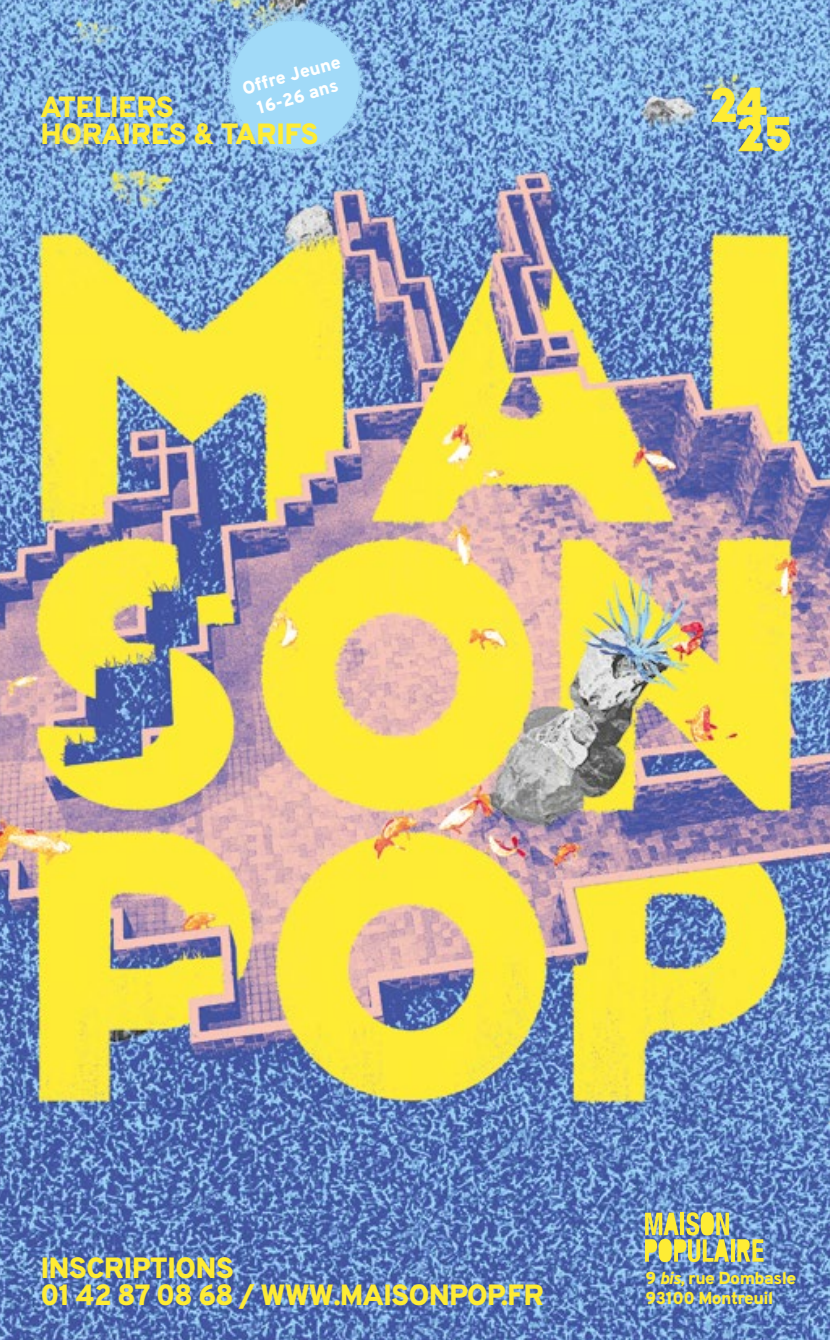
<style>
.page{position:relative;width:830px;height:1340px;background:#fff}
.page>*{position:absolute;margin:0;border:0;box-sizing:border-box;transform-origin:0 0}
.t1{font:800 29.25px/27px "Overpass";letter-spacing:-.03em;color:#feec34}
.t2{font:800 18px/22.5px "Overpass";color:#fff;text-align:center}
.t3{font:800 17.32px/19.8px "Overpass";letter-spacing:-.03em;color:#feec34}
.s1{font-style:italic}
</style>
<div class="page">
<img style="left:0;top:0;width:829px;height:1339px">
<svg style="left:644px;top:1212px;width:84px;height:49px;background:#b8bd72"></svg>
<svg style="left:730px;top:1239px;width:4px;height:22px"></svg>
<svg style="left:737px;top:1239px;width:26px;height:22px"></svg>
<svg style="left:206px;top:0;width:178px;height:174px;background:#8abae1"></svg>
<img style="left:710px;top:87px;width:79px;height:65px">
<p class="t2" style="left:239px;top:78px;width:103px;rotate:-16deg">Offre Jeune<br>16-26 ans</p>
<p class="t1" style="left:40px;top:93px;width:280px">ATELIERS<br>HORAIRES &amp; TARIFS</p>
<p class="t1" style="left:40px;top:1254px;width:505px">INSCRIPTIONS<br>01 42 87 08 68 / WWW.MAISONPOP.FR</p>
<p class="t3" style="left:645px;top:1268px;width:152px">9 <span class="s1">bis</span>, rue Dombasle<br>93100 Montreuil</p>
</div>
